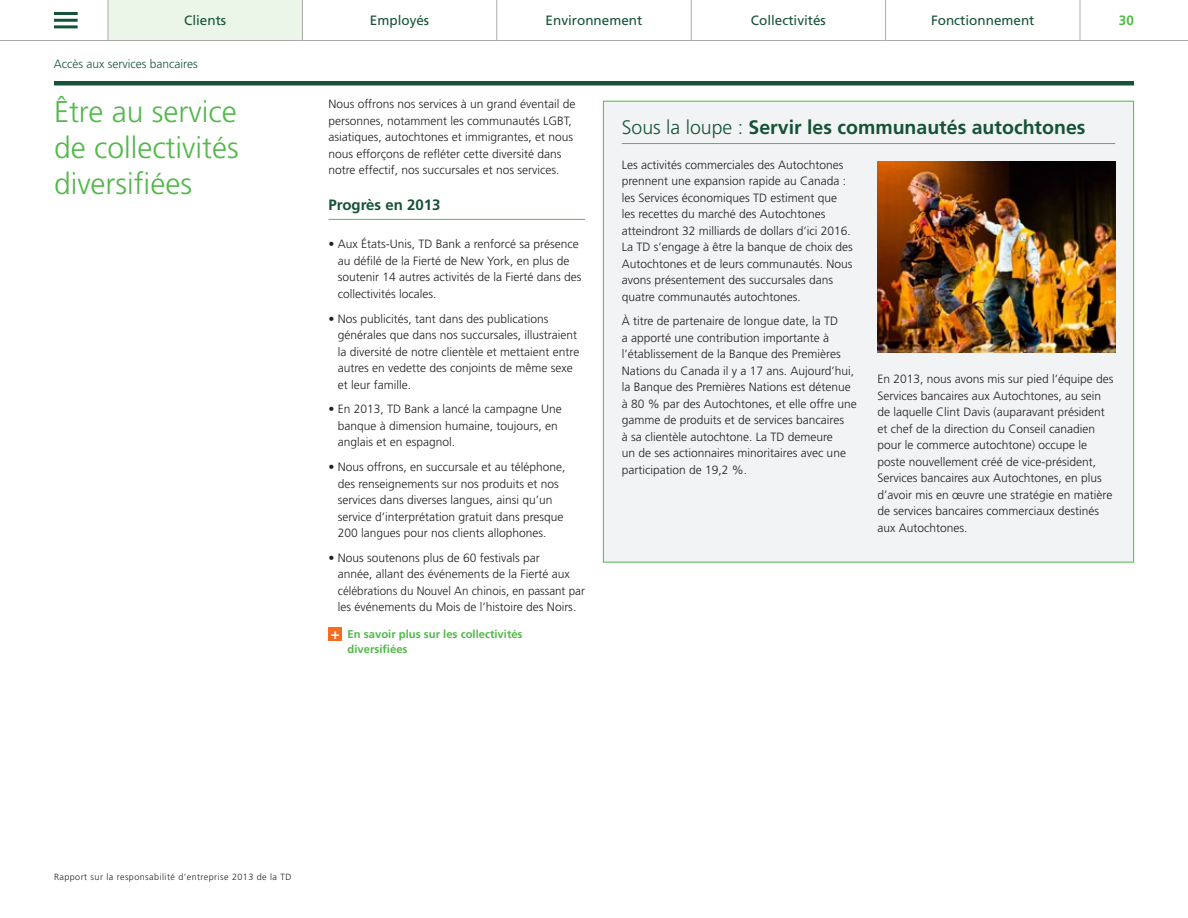
<style>
.page{position:relative;width:1188px;height:918px;background:#fff}
.page>*{position:absolute;margin:0;border:0;box-sizing:border-box;transform-origin:0 0}
.t1{font:300 30px/36px "Frutiger LT Std";color:#51b948;text-align:justify}
.t2{font:700 19.5px "Frutiger LT Std";color:#155336}
.t3{font:700 15px "Frutiger LT Std";color:#155336}
.t4{font:700 15px "Frutiger LT Std";color:#fff}
.t5{font:13.5px "Frutiger LT Std";color:#155336}
.t6{font:700 13.5px "Frutiger LT Std";color:#51b948}
.t7{font:300 12px/16.5px "Frutiger";color:#231f20}
.t8{font:300 12px "Frutiger";color:#155336}
.t9{font:700 11.25px/15px "Frutiger LT Std";color:#51b948}
.t10{font:300 9px "Frutiger LT Std";letter-spacing:.05em;color:#231f20}
.s1{font-weight:300}
</style>
<div class="page">
<div style="left:108px;top:0;width:195px;height:40px;background:#ebf5e8"></div>
<div style="left:603px;top:101px;width:531px;height:461px;background:#f2f3f4"></div>
<hr style="left:328px;top:219px;width:257px;height:1px;background:#51b948">
<div style="left:328px;top:628px;width:14px;height:13px;background:#f36e21"></div>
<div style="left:54px;top:81px;width:1080px;height:5px;background:#155336"></div>
<hr style="left:622px;top:143px;width:493px;height:1px;background:#51b948">
<img style="left:878px;top:161px;width:237px;height:191px">
<hr style="left:0;top:40px;width:108px;height:1px;background:#a8a9ad">
<hr style="left:108px;top:40px;width:194px;height:1px;background:#a8a9ad">
<hr style="left:302px;top:40px;width:195px;height:1px;background:#a8a9ad">
<hr style="left:497px;top:40px;width:194px;height:1px;background:#a8a9ad">
<hr style="left:691px;top:40px;width:195px;height:1px;background:#a8a9ad">
<hr style="left:108px;top:0;width:1px;height:40px;background:#a8a9ad">
<hr style="left:302px;top:0;width:1px;height:40px;background:#a8a9ad">
<hr style="left:496px;top:0;width:1px;height:40px;background:#a8a9ad">
<hr style="left:691px;top:0;width:1px;height:40px;background:#a8a9ad">
<hr style="left:885px;top:0;width:1px;height:40px;background:#a8a9ad">
<hr style="left:1080px;top:0;width:1px;height:40px;background:#a8a9ad">
<hr style="left:886px;top:40px;width:194px;height:1px;background:#a8a9ad">
<hr style="left:1080px;top:40px;width:108px;height:1px;background:#a8a9ad">
<hr style="left:54px;top:12px;width:24px;height:3px;background:#155336">
<hr style="left:54px;top:19px;width:24px;height:3px;background:#155336">
<hr style="left:54px;top:25px;width:24px;height:3px;background:#155336">
<p class="t5" style="left:184px;top:13px;width:44px">Clients</p>
<p class="t5" style="left:370px;top:13px;width:61px">Employés</p>
<p class="t5" style="left:546px;top:13px;width:98px">Environnement</p>
<p class="t5" style="left:751px;top:13px;width:77px">Collectivités</p>
<p class="t5" style="left:931px;top:13px;width:105px">Fonctionnement</p>
<p class="t6" style="left:1119px;top:13px;width:17px">30</p>
<p class="t8" style="left:54px;top:57px;width:145px">Accès aux services bancaires</p>
<h3 class="t1" style="left:54px;top:94px;width:186px">Être au service de collectivités diversifiées</h3>
<p class="t7" style="left:328px;top:96px;width:248px">Nous offrons nos services à un grand éventail de personnes, notamment les communautés LGBT, asiatiques, autochtones et immigrantes, et nous nous efforçons de refléter cette diversité dans notre effectif, nos succursales et nos services.</p>
<p class="t3" style="left:328px;top:196px;width:114px">Progrès en 2013</p>
<p class="t7" style="left:338px;top:236px;width:245px;text-indent:-9px">• Aux États-Unis, TD Bank a renforcé sa présence au défilé de la Fierté de New York, en plus de soutenir 14 autres activités de la Fierté dans des collectivités locales.</p>
<p class="t7" style="left:338px;top:310px;width:243px;text-indent:-9px">• Nos publicités, tant dans des publications générales que dans nos succursales, illustraient la diversité de notre clientèle et mettaient entre autres en vedette des conjoints de même sexe et leur famille.</p>
<p class="t7" style="left:338px;top:401px;width:226px;text-indent:-9px">• En 2013, TD Bank a lancé la campagne Une banque à dimension humaine, toujours, en anglais et en espagnol.</p>
<p class="t7" style="left:338px;top:459px;width:229px;text-indent:-9px">• Nous offrons, en succursale et au téléphone, des renseignements sur nos produits et nos services dans diverses langues, ainsi qu’un service d’interprétation gratuit dans presque 200 langues pour nos clients allophones.</p>
<p class="t7" style="left:338px;top:550px;width:249px;text-indent:-9px">• Nous soutenons plus de 60 festivals par<br>année, allant des événements de la Fierté aux célébrations du Nouvel An chinois, en passant par les événements du Mois de l’histoire des Noirs.</p>
<p class="t9" style="left:348px;top:627px;width:177px">En savoir plus sur les collectivités diversifiées</p>
<p class="t4" style="left:331px;top:625px;width:10px">+</p>
<p class="t2" style="left:622px;top:116px;width:465px"><span class="s1">Sous la loupe :</span> Servir les communautés autochtones</p>
<p class="t7" style="left:622px;top:156px;width:233px">Les activités commerciales des Autochtones prennent une expansion rapide au Canada : les Services économiques TD estiment que les recettes du marché des Autochtones atteindront 32 milliards de dollars d’ici 2016.<br>La TD s’engage à être la banque de choix des Autochtones et de leurs communautés. Nous avons présentement des succursales dans quatre communautés autochtones.</p>
<p class="t7" style="left:622px;top:313px;width:236px">À titre de partenaire de longue date, la TD<br>a apporté une contribution importante à l’établissement de la Banque des Premières Nations du Canada il y a 17 ans. Aujourd’hui, la Banque des Premières Nations est détenue à 80 % par des Autochtones, et elle offre une gamme de produits et de services bancaires<br>à sa clientèle autochtone. La TD demeure<br>un de ses actionnaires minoritaires avec une participation de 19,2 %.</p>
<p class="t7" style="left:877px;top:371px;width:238px">En 2013, nous avons mis sur pied l’équipe des Services bancaires aux Autochtones, au sein de laquelle Clint Davis (auparavant président et chef de la direction du Conseil canadien pour le commerce autochtone) occupe le poste nouvellement créé de vice-président, Services bancaires aux Autochtones, en plus d’avoir mis en œuvre une stratégie en matière de services bancaires commerciaux destinés aux Autochtones.</p>
<p class="t10" style="left:54px;top:872px;width:239px">Rapport sur la responsabilité d’entreprise 2013 de la TD</p>
</div>
